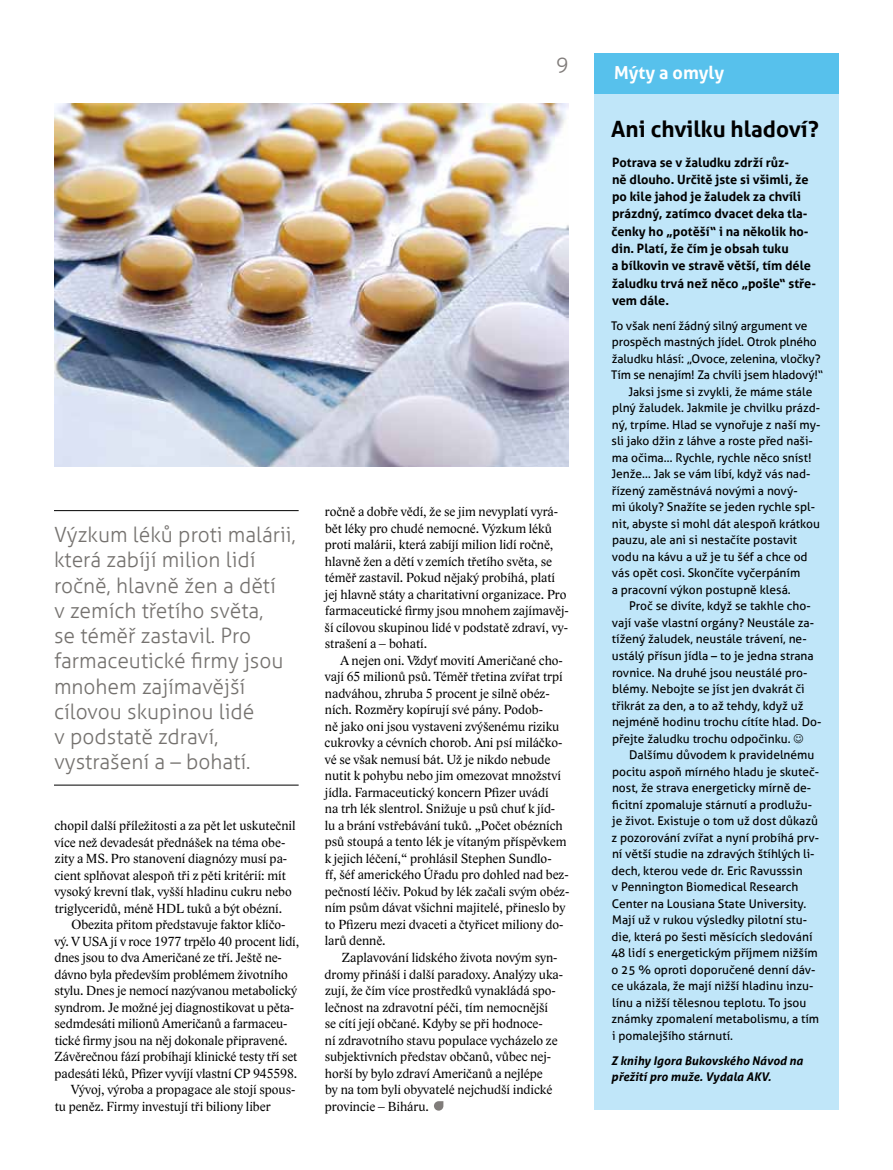
<style>
.page{position:relative;width:893px;height:1170px;background:#fff}
.page>*{position:absolute;margin:0;border:0;box-sizing:border-box;transform-origin:0 0}
.t1{font:700 22.5px "Aller";color:#000}
.t2{font:300 21px/25.2px "Aller";color:#75726f}
.t3{font:300 21px "Aller";color:#807c7a}
.t4{font:700 18px "Aller";color:#fff}
.t5{font:13.5px/16.5px "Lido STF";color:#000}
.t6{font:700 12.75px/17.2px "Aller";color:#000}
.t7{font:12px "Aller";color:#000}
.t8{font:italic 700 12px/16.5px "Aller";color:#000}
</style>
<div class="page">
<svg style="left:434px;top:1101px;width:9px;height:9px"></svg>
<div style="left:594px;top:53px;width:245px;height:1056px;background:#c0e6f9"></div>
<div style="left:594px;top:53px;width:245px;height:41px;background:#57c1ec"></div>
<img style="left:54px;top:104px;width:515px;height:363px">
<hr style="left:54px;top:784px;width:245px;height:1px;background:#000">
<hr style="left:54px;top:510px;width:245px;height:1px;background:#000">
<h2 class="t3" style="left:556px;top:50px;width:14px">9</h2>
<h2 class="t2" style="left:54px;top:522px;width:243px">Výzkum léků proti malárii, která zabíjí milion lidí ročně, hlavně žen a dětí<br>v zemích třetího světa,<br>se téměř zastavil. Pro farmaceutické firmy jsou mnohem zajímavější cílovou skupinou lidé<br>v podstatě zdraví, vystrašení a – bohatí.</h2>
<p class="t5" style="left:54px;top:817px;width:243px">chopil další příležitosti a za pět let uskutečnil</p>
<p class="t5" style="left:55px;top:833px;width:232px">více než devadesát přednášek na téma obe-</p>
<p class="t5" style="left:55px;top:850px;width:234px">zity a MS. Pro stanovení diagnózy musí pa-</p>
<p class="t5" style="left:54px;top:866px;width:233px">cient splňovat alespoň tři z pěti kritérií: mít</p>
<p class="t5" style="left:55px;top:883px;width:239px">vysoký krevní tlak, vyšší hladinu cukru nebo</p>
<p class="t5" style="left:55px;top:899px;width:229px">triglyceridů, méně HDL tuků a být obézní.</p>
<p class="t5" style="left:71px;top:916px;width:215px">Obezita přitom představuje faktor klíčo-</p>
<p class="t5" style="left:55px;top:932px;width:246px">vý. V USA jí v roce 1977 trpělo 40 procent lidí,</p>
<p class="t5" style="left:54px;top:949px;width:229px">dnes jsou to dva Američané ze tří. Ještě ne-</p>
<p class="t5" style="left:54px;top:965px;width:235px">dávno byla především problémem životního</p>
<p class="t5" style="left:55px;top:982px;width:244px">stylu. Dnes je nemocí nazývanou metabolický</p>
<p class="t5" style="left:55px;top:998px;width:241px">syndrom. Je možné jej diagnostikovat u pěta-</p>
<p class="t5" style="left:55px;top:1015px;width:234px">sedmdesáti milionů Američanů a farmaceu-</p>
<p class="t5" style="left:55px;top:1031px;width:234px">tické firmy jsou na něj dokonale připravené.</p>
<p class="t5" style="left:55px;top:1048px;width:244px">Závěrečnou fází probíhají klinické testy tří set</p>
<p class="t5" style="left:55px;top:1064px;width:244px">padesáti léků, Pfizer vyvíjí vlastní CP 945598.</p>
<p class="t5" style="left:71px;top:1081px;width:226px">Vývoj, výroba a propagace ale stojí spous-</p>
<p class="t5" style="left:55px;top:1097px;width:217px">tu peněz. Firmy investují tři biliony liber</p>
<p class="t5" style="left:325px;top:503px;width:246px">ročně a dobře vědí, že se jim nevyplatí vyrá&shy;bět léky pro chudé nemocné. Výzkum léků proti malárii, která zabíjí milion lidí ročně, hlavně žen a dětí v zemích třetího světa, se téměř zastavil. Pokud nějaký probíhá, platí jej hlavně státy a charitativní organizace. Pro farmaceutické firmy jsou mnohem zajímavěj&shy;ší cílovou skupinou lidé v podstatě zdraví, vy&shy;strašení a – bohatí.</p>
<p class="t5" style="left:325px;top:652px;width:246px;text-indent:16px">A nejen oni. Vždyť movití Američané cho&shy;vají 65 milionů psů. Téměř třetina zvířat trpí nadváhou, zhruba 5 procent je silně obéz&shy;ních. Rozměry kopírují své pány. Podob-<br>ně jako oni jsou vystaveni zvýšenému riziku cukrovky a cévních chorob. Ani psí miláčko&shy;vé se však nemusí bát. Už je nikdo nebude nutit k pohybu nebo jim omezovat množství jídla. Farmaceutický koncern Pfizer uvádí<br>na trh lék slentrol. Snižuje u psů chuť k jíd-<br>lu a brání vstřebávání tuků. „Počet obézních psů stoupá a tento lék je vítaným příspěvkem k jejich léčení,“ prohlásil Stephen Sundlo-<br>ff, šéf amerického Úřadu pro dohled nad bez&shy;pečností léčiv. Pokud by lék začali svým obéz&shy;ním psům dávat všichni majitelé, přineslo by to Pfizeru mezi dvaceti a čtyřicet miliony do&shy;larů denně.</p>
<p class="t5" style="left:325px;top:949px;width:240px;text-indent:17px">Zaplavování lidského života novým syn&shy;dromy přináší i další paradoxy. Analýzy uka&shy;zují, že čím více prostředků vynakládá spo&shy;lečnost na zdravotní péči, tím nemocnější<br>se cítí její občané. Kdyby se při hodnoce-<br>ní zdravotního stavu populace vycházelo ze subjektivních představ občanů, vůbec nej&shy;horší by bylo zdraví Američanů a nejlépe<br>by na tom byli obyvatelé nejchudší indické provincie – Biháru.</p>
<h3 class="t4" style="left:614px;top:62px;width:112px">Mýty a omyly</h3>
<h1 class="t1" style="left:611px;top:115px;width:209px">Ani chvilku hladoví?</h1>
<p class="t6" style="left:612px;top:153px;width:206px">Potrava se v žaludku zdrží růz-<br>ně dlouho. Určitě jste si všimli, že po kile jahod je žaludek za chvíli prázdný, zatímco dvacet deka tla&shy;čenky ho „potěší“ i na několik ho&shy;din. Platí, že čím je obsah tuku<br>a bílkovin ve stravě větší, tím déle žaludku trvá než něco „pošle“ stře&shy;vem dále.</p>
<p class="t7" style="left:611px;top:318px;width:198px">To však není žádný silný argument ve</p>
<p class="t7" style="left:612px;top:335px;width:206px">prospěch mastných jídel. Otrok plného</p>
<p class="t7" style="left:612px;top:351px;width:210px">žaludku hlásí: „Ovoce, zelenina, vločky?</p>
<p class="t7" style="left:611px;top:368px;width:214px">Tím se nenajím! Za chvíli jsem hladový!“</p>
<p class="t7" style="left:628px;top:384px;width:186px">Jaksi jsme si zvykli, že máme stále</p>
<p class="t7" style="left:612px;top:401px;width:210px">plný žaludek. Jakmile je chvilku prázd-</p>
<p class="t7" style="left:612px;top:417px;width:210px">ný, trpíme. Hlad se vynořuje z naší my-</p>
<p class="t7" style="left:611px;top:434px;width:203px">sli jako džin z láhve a roste před naši-</p>
<p class="t7" style="left:612px;top:450px;width:201px">ma očima… Rychle, rychle něco sníst!</p>
<p class="t7" style="left:611px;top:467px;width:201px">Jenže… Jak se vám líbí, když vás nad-</p>
<p class="t7" style="left:612px;top:483px;width:187px">řízený zaměstnává novými a nový-</p>
<p class="t7" style="left:612px;top:500px;width:205px">mi úkoly? Snažíte se jeden rychle spl-</p>
<p class="t7" style="left:612px;top:516px;width:209px">nit, abyste si mohl dát alespoň krátkou</p>
<p class="t7" style="left:612px;top:533px;width:187px">pauzu, ale ani si nestačíte postavit</p>
<p class="t7" style="left:612px;top:549px;width:197px">vodu na kávu a už je tu šéf a chce od</p>
<p class="t7" style="left:612px;top:566px;width:190px">vás opět cosi. Skončíte vyčerpáním</p>
<p class="t7" style="left:612px;top:582px;width:181px">a pracovní výkon postupně klesá.</p>
<p class="t7" style="left:629px;top:599px;width:183px">Proč se divíte, když se takhle cho-</p>
<p class="t7" style="left:612px;top:615px;width:204px">vají vaše vlastní orgány? Neustále za-</p>
<p class="t7" style="left:612px;top:632px;width:196px">tížený žaludek, neustále trávení, ne-</p>
<p class="t7" style="left:612px;top:648px;width:203px">ustálý přísun jídla – to je jedna strana</p>
<p class="t7" style="left:612px;top:665px;width:197px">rovnice. Na druhé jsou neustálé pro-</p>
<p class="t7" style="left:612px;top:681px;width:194px">blémy. Nebojte se jíst jen dvakrát či</p>
<p class="t7" style="left:612px;top:698px;width:193px">třikrát za den, a to až tehdy, když už</p>
<p class="t7" style="left:612px;top:714px;width:211px">nejméně hodinu trochu cítíte hlad. Do-</p>
<p class="t7" style="left:612px;top:731px;width:180px">přejte žaludku trochu odpočinku.</p>
<p class="t7" style="left:629px;top:747px;width:187px">Dalšímu důvodem k pravidelnému</p>
<p class="t7" style="left:612px;top:764px;width:209px">pocitu aspoň mírného hladu je skuteč-</p>
<p class="t7" style="left:612px;top:780px;width:201px">nost, že strava energeticky mírně de-</p>
<p class="t7" style="left:612px;top:797px;width:202px">ficitní zpomaluje stárnutí a prodlužu-</p>
<p class="t7" style="left:612px;top:813px;width:207px">je život. Existuje o tom už dost důkazů</p>
<p class="t7" style="left:612px;top:830px;width:209px">z pozorování zvířat a nyní probíhá prv-</p>
<p class="t7" style="left:612px;top:846px;width:204px">ní větší studie na zdravých štíhlých li-</p>
<p class="t7" style="left:611px;top:863px;width:193px">dech, kterou vede dr. Eric Ravusssin</p>
<p class="t7" style="left:612px;top:879px;width:188px">v Pennington Biomedical Research</p>
<p class="t7" style="left:612px;top:896px;width:196px">Center na Lousiana State University.</p>
<p class="t7" style="left:612px;top:912px;width:196px">Mají už v rukou výsledky pilotní stu-</p>
<p class="t7" style="left:611px;top:929px;width:202px">die, která po šesti měsících sledování</p>
<p class="t7" style="left:611px;top:945px;width:208px">48 lidí s energetickým příjmem nižším</p>
<p class="t7" style="left:611px;top:962px;width:205px">o 25 % oproti doporučené denní dáv-</p>
<p class="t7" style="left:611px;top:978px;width:203px">ce ukázala, že mají nižší hladinu inzu-</p>
<p class="t7" style="left:612px;top:995px;width:196px">línu a nižší tělesnou teplotu. To jsou</p>
<p class="t7" style="left:612px;top:1011px;width:209px">známky zpomalení metabolismu, a tím</p>
<p class="t7" style="left:612px;top:1028px;width:122px">i pomalejšího stárnutí.</p>
<p class="t8" style="left:611px;top:1051px;width:193px">Z knihy Igora Bukovského Návod na přežití pro muže. Vydala AKV.</p>
</div>
